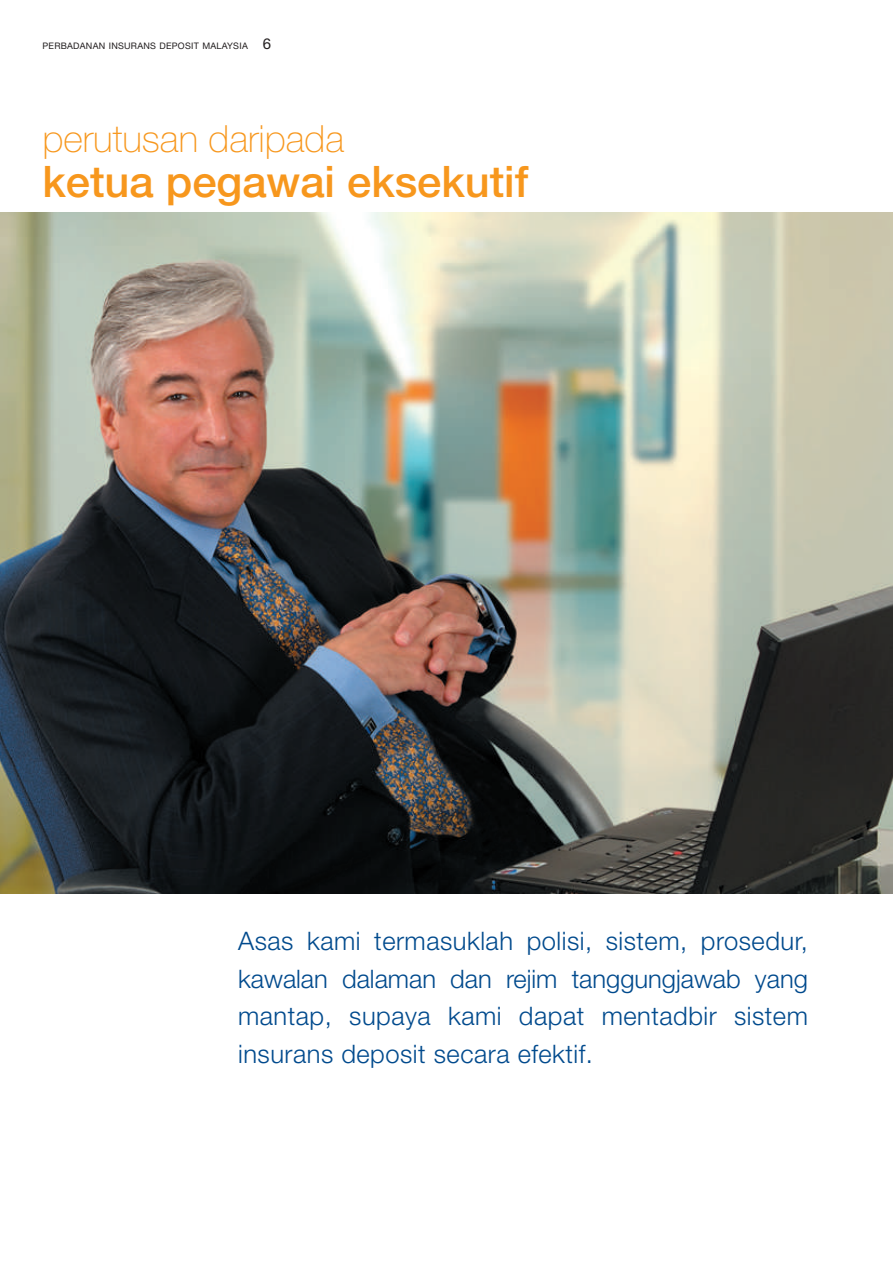
<style>
.page{position:relative;width:893px;height:1263px;background:#fff}
.page>*{position:absolute;margin:0;border:0;box-sizing:border-box;transform-origin:0 0}
.t1{font:500 43.5px "Helvetica Neue";color:#f7971d}
.t2{font:100 37.5px "Helvetica Neue";color:#f7971d}
.t3{font:300 25.5px/37.5px "Helvetica Neue";letter-spacing:.02em;color:#004a8d;text-align:justify}
.t4{font:9px "Helvetica Neue";letter-spacing:.03em;color:#231f20}
</style>
<div class="page">
<img style="left:0;top:213px;width:893px;height:680px">
<p class="t4" style="left:43px;top:40px;width:207px">PERBADANAN INSURANS DEPOSIT MALAYSIA</p>
<h2 class="t2" style="left:43px;top:118px;width:303px">perutusan daripada</h2>
<h1 class="t1" style="left:43px;top:156px;width:487px">ketua pegawai eksekutif</h1>
<p class="t3" style="left:238px;top:921px;width:571px">Asas kami termasuklah polisi, sistem, prosedur, kawalan dalaman dan rejim tanggungjawab yang mantap, supaya kami dapat mentadbir sistem insurans deposit secara efektif.</p>
</div>
